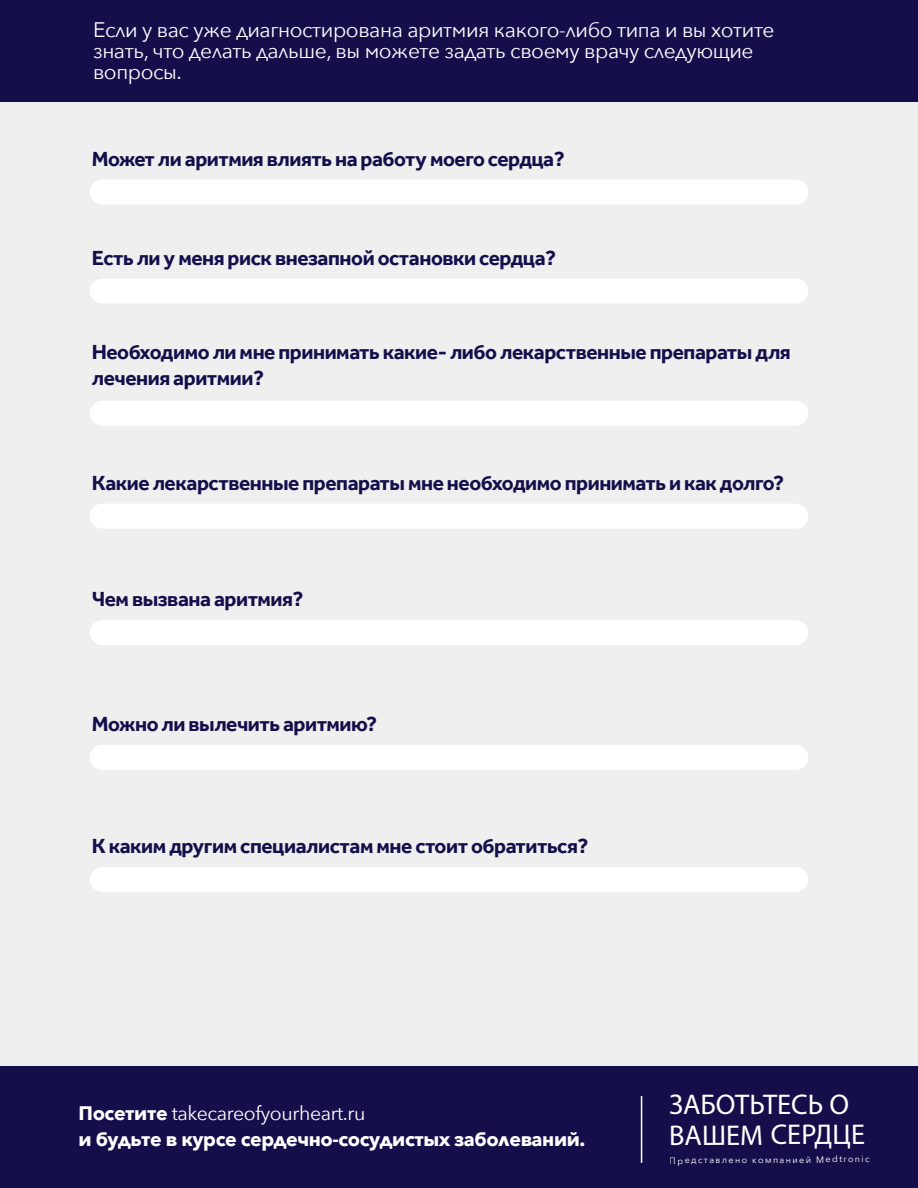
<style>
.page{position:relative;width:918px;height:1188px;background:#fff}
.page>*{position:absolute;margin:0;border:0;box-sizing:border-box;transform-origin:0 0}
.t1{font:28.5px/30px "Myriad Pro";letter-spacing:-.01em;color:#fff}
.t2{font:700 21px/25.5px "Effra";letter-spacing:-.02em;color:#140f4b}
.t3{font:21px/21px "Avenir Next";letter-spacing:-.02em;color:#fff}
.t4{font:700 19.5px/26.5px "Avenir Next";letter-spacing:-.02em;color:#fff}
.t5{font:9px "Avenir Next World";letter-spacing:.14em;color:#fff}
.s1{font-weight:400}
</style>
<div class="page">
<div style="left:0;top:102px;width:918px;height:965px;background:#efefef"></div>
<div style="left:0;top:0;width:918px;height:102px;background:#140f4b"></div>
<div style="left:90px;top:180px;width:718px;height:25px;background:#fff;border-radius:12px"></div>
<div style="left:90px;top:279px;width:718px;height:25px;background:#fff;border-radius:12px"></div>
<div style="left:90px;top:401px;width:718px;height:25px;background:#fff;border-radius:12px"></div>
<div style="left:90px;top:504px;width:718px;height:25px;background:#fff;border-radius:12px"></div>
<div style="left:90px;top:620px;width:718px;height:25px;background:#fff;border-radius:12px"></div>
<div style="left:90px;top:745px;width:718px;height:25px;background:#fff;border-radius:12px"></div>
<div style="left:90px;top:867px;width:718px;height:25px;background:#fff;border-radius:12px"></div>
<div style="left:0;top:1067px;width:918px;height:121px;background:#140f4b"></div>
<hr style="left:641px;top:1096px;width:1px;height:67px;background:#fff">
<p class="t3" style="left:93px;top:19px;width:683px">Если у вас уже диагностирована аритмия какого-либо типа и вы хотите знать, что делать дальше, вы можете задать своему врачу следующие вопросы.</p>
<p class="t2" style="left:92px;top:146px;width:475px">Может ли аритмия влиять на работу моего сердца?</p>
<p class="t2" style="left:92px;top:245px;width:466px">Есть ли у меня риск внезапной остановки сердца?</p>
<p class="t2" style="left:92px;top:339px;width:701px">Необходимо ли мне принимать какие- либо лекарственные препараты для лечения аритмии?</p>
<p class="t2" style="left:92px;top:470px;width:694px">Какие лекарственные препараты мне необходимо принимать и как долго?</p>
<p class="t2" style="left:92px;top:586px;width:213px">Чем вызвана аритмия?</p>
<p class="t2" style="left:92px;top:711px;width:287px">Можно ли вылечить аритмию?</p>
<p class="t2" style="left:92px;top:833px;width:498px">К каким другим специалистам мне стоит обратиться?</p>
<p class="t4" style="left:79px;top:1099px;width:508px">Посетите <span class="s1">takecareofyourheart.ru<br></span>и будьте в курсе сердечно-сосудистых заболеваний.</p>
<h1 class="t1" style="left:669px;top:1089px;width:198px">ЗАБОТЬТЕСЬ О<br>ВАШЕМ СЕРДЦЕ</h1>
<p class="t5" style="left:670px;top:1153px;width:202px">Представлено компанией Medtronic</p>
</div>
